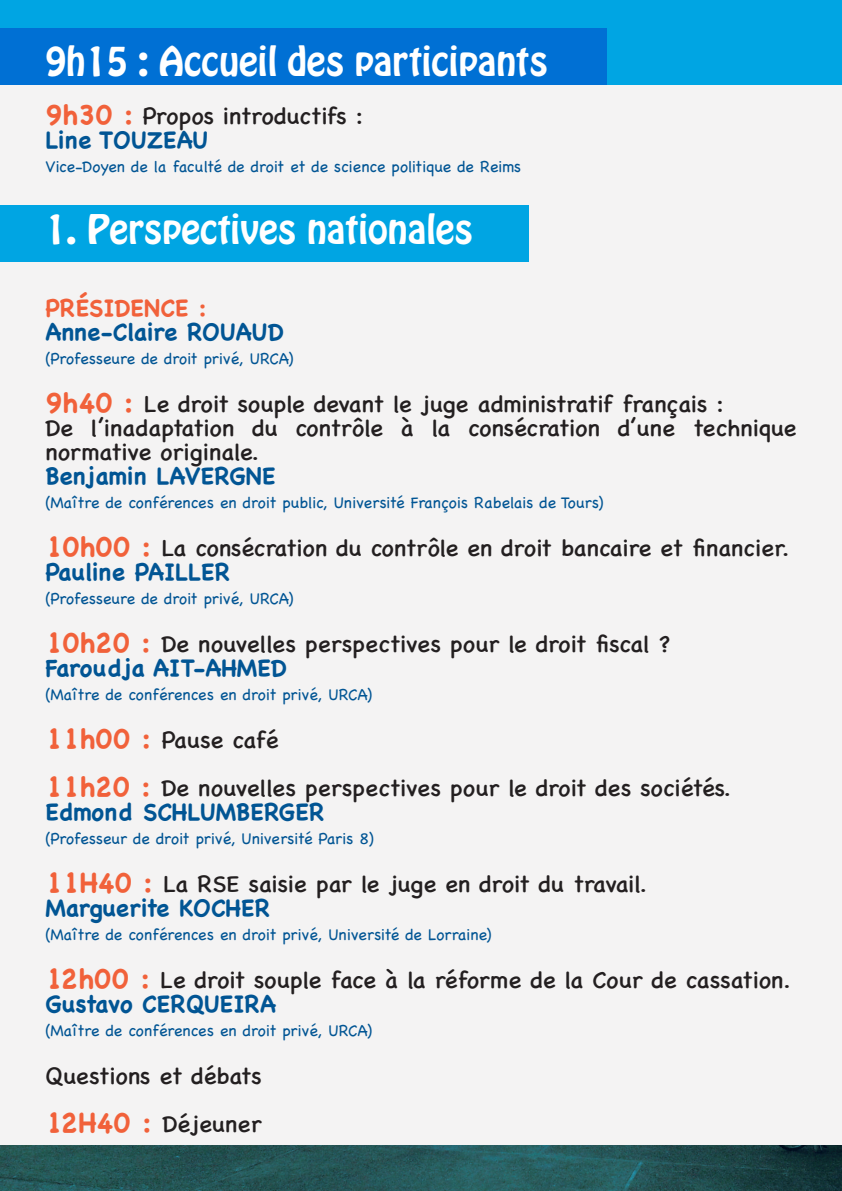
<style>
.page{position:relative;width:842px;height:1191px;background:#f4f3f3}
.page>*{position:absolute;margin:0;border:0;box-sizing:border-box;transform-origin:0 0}
.t1{font:36px "Hobo Std";color:#fff}
.t2{font:24px/24px "Chalkboard SE";color:#231f20}
.t3{font:700 24px "Chalkboard SE";color:#015594}
.t4{font:700 24px "Chalkboard SE";color:#f1613a}
.t5{font:300 16px "Chalkboard SE";color:#015594}
.s1{font-weight:700;font-size:28px;color:#f1613a}
.s2{font-weight:700;color:#015594}
</style>
<div class="page">
<svg style="left:0;top:0;width:842px;height:85px;background:#008bdb"></svg>
<div style="left:0;top:205px;width:529px;height:57px;background:#00a5e3"></div>
<img style="left:0;top:1145px;width:842px;height:46px">
<h1 class="t1" style="left:45px;top:36px;width:504px">9h15 : Accueil des participants</h1>
<p class="t2" style="left:45px;top:103px;width:319px"><span class="s1">9H30 :</span> Propos introductifs :<br><span class="s2">LINE TOUZEAU</span></p>
<p class="t5" style="left:45px;top:153px;width:477px">Vice-Doyen de la faculté de droit et de science politique de Reims</p>
<h1 class="t1" style="left:45px;top:204px;width:429px">1. Perspectives nationales</h1>
<p class="t4" style="left:45px;top:294px;width:163px">PRÉSIDENCE :</p>
<p class="t3" style="left:45px;top:318px;width:159px">ANNE-CLAIRE ROUAU</p>
<p class="t3" style="left:268px;top:318px;width:17px">D</p>
<p class="t5" style="left:45px;top:345px;width:249px">(Professeure de droit privé, URCA)</p>
<p class="t2" style="left:45px;top:391px;width:753px"><span class="s1">9H40 :</span> Le droit souple devant le juge administratif français :<br>De l’inadaptation du contrôle à la consécration d’une technique normative originale.</p>
<p class="t3" style="left:45px;top:462px;width:230px">BENJAMIN LAVERGNE</p>
<p class="t5" style="left:45px;top:489px;width:559px">(Maître de conférences en droit public, Université François Rabelais de Tours)</p>
<p class="t2" style="left:45px;top:535px;width:745px"><span class="s1">10H00 :</span> La consécration du contrôle en droit bancaire et financier.<br><span class="s2">PAULINE PAILLER</span></p>
<p class="t5" style="left:45px;top:585px;width:249px">(Professeure de droit privé, URCA)</p>
<p class="t2" style="left:45px;top:631px;width:626px"><span class="s1">10H20 :</span> De nouvelles perspectives pour le droit fiscal ?<br><span class="s2">FAROUDJA AIT-AHMED</span></p>
<p class="t5" style="left:45px;top:681px;width:328px">(Maître de conférences en droit privé, URCA)</p>
<p class="t2" style="left:45px;top:715px;width:687px;line-height:48px"><span class="s1">11H00 :</span> Pause café<br><span class="s1">11H20 :</span> De nouvelles perspectives pour le droit des sociétés.</p>
<p class="t3" style="left:45px;top:798px;width:281px">EDMOND SCHLUMBERGER</p>
<p class="t5" style="left:45px;top:825px;width:330px">(Professeur de droit privé, Université Paris 8)</p>
<p class="t2" style="left:45px;top:871px;width:603px"><span class="s1">11H40 :</span> La RSE saisie par le juge en droit du travail.<br><span class="s2">MARGUERITE KOCHER</span></p>
<p class="t5" style="left:45px;top:921px;width:448px">(Maître de conférences en droit privé, Université de Lorraine)</p>
<p class="t2" style="left:45px;top:967px;width:747px"><span class="s1">12H00 :</span> Le droit souple face à la réforme de la Cour de cassation.<br><span class="s2">GUSTAVO CERQUEIRA</span></p>
<p class="t5" style="left:45px;top:1017px;width:328px">(Maître de conférences en droit privé, URCA)</p>
<p class="t2" style="left:45px;top:1051px;width:218px;line-height:48px">Questions et débats<br><span class="s1">12H40 :</span> Déjeuner</p>
</div>
